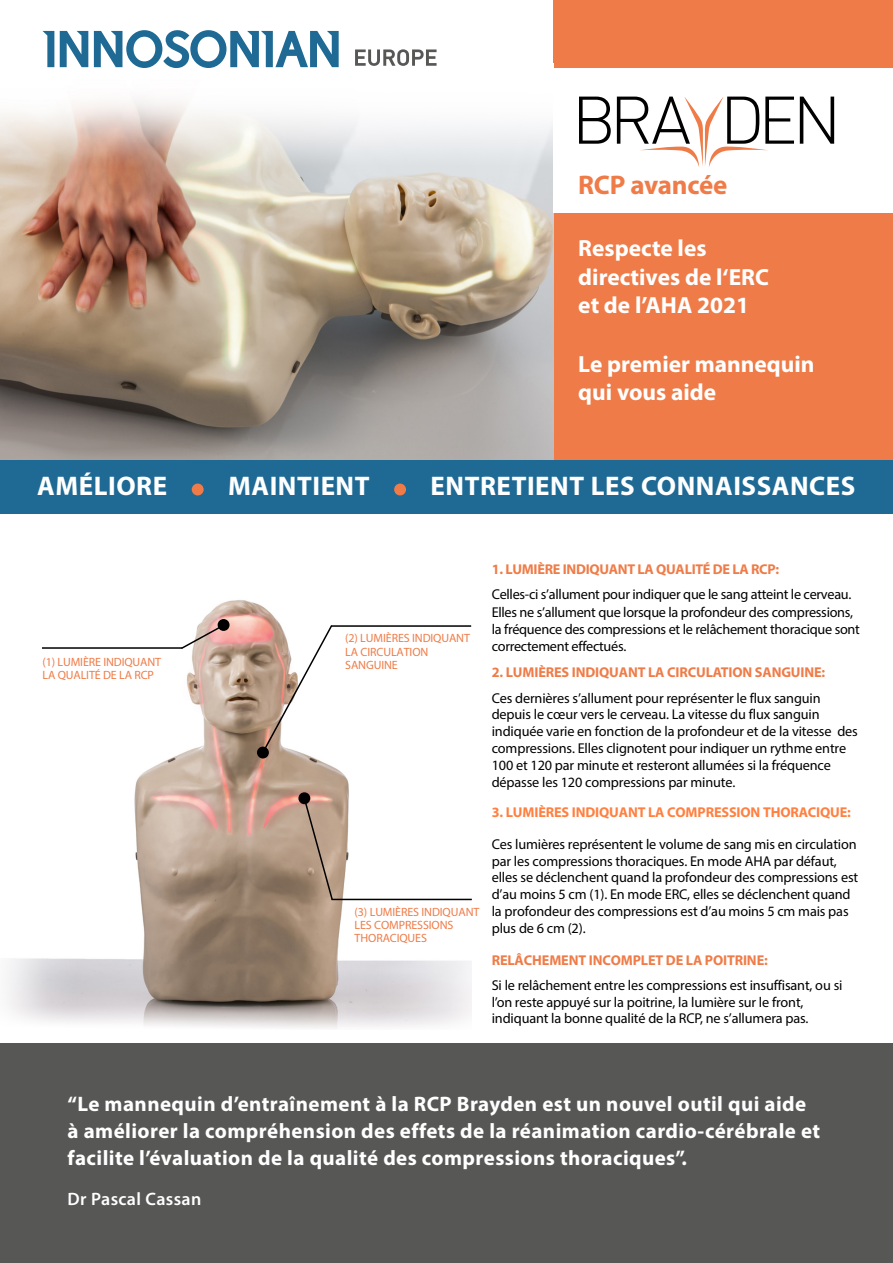
<style>
.page{position:relative;width:893px;height:1263px;background:#fff}
.page>*{position:absolute;margin:0;border:0;box-sizing:border-box;transform-origin:0 0}
.t1{font:700 27px "Myriad Pro";letter-spacing:.02em;color:#fff}
.t2{font:700 27px "Myriad Pro";letter-spacing:-.01em;color:#ef7c48}
.t3{font:700 23.4px/28.5px "Myriad Pro";color:#fff}
.t4{font:700 21px/27px "Myriad Pro";letter-spacing:.02em;color:#fff}
.t5{font:600 18px "Myriad Pro";letter-spacing:.02em;color:#fff}
.t6{font:14.25px/17px "Myriad Pro";letter-spacing:-.01em;color:#000}
.t7{font:700 14.25px "Myriad Pro";letter-spacing:-.01em;color:#ff8040}
.t8{font:12px/13.2px "Myriad Pro";letter-spacing:-.01em;color:#ef7c48}
.s1{font-weight:700;color:#ef7c48}
</style>
<div class="page">
<div style="left:554px;top:0;width:339px;height:460px;background:#ef7c48"></div>
<img style="left:0;top:64px;width:554px;height:396px">
<div style="left:554px;top:68px;width:339px;height:145px;background:#fff"></div>
<div style="left:0;top:460px;width:893px;height:54px;background:#1f6a95"></div>
<img style="left:7px;top:600px;width:464px;height:429px">
<svg style="left:579px;top:97px;width:32px;height:47px"></svg>
<svg style="left:800px;top:97px;width:34px;height:47px"></svg>
<svg style="left:617px;top:97px;width:177px;height:70px"></svg>
<div style="left:192px;top:484px;width:12px;height:11px;background:#ef7c48;border-radius:50%"></div>
<div style="left:394px;top:484px;width:12px;height:11px;background:#ef7c48;border-radius:50%"></div>
<div style="left:218px;top:619px;width:12px;height:12px;background:#000;border-radius:50%"></div>
<div style="left:257px;top:747px;width:12px;height:11px;background:#000;border-radius:50%"></div>
<div style="left:298px;top:792px;width:12px;height:12px;background:#000;border-radius:50%"></div>
<hr style="left:331px;top:625px;width:140px;height:2px;background:#000">
<svg style="left:261px;top:624px;width:73px;height:130px"></svg>
<hr style="left:42px;top:647px;width:140px;height:2px;background:#000">
<svg style="left:180px;top:623px;width:46px;height:27px"></svg>
<hr style="left:332px;top:899px;width:140px;height:1px;background:#000">
<svg style="left:303px;top:796px;width:31px;height:105px;background:#ad937f"></svg>
<svg style="left:43px;top:31px;width:11px;height:36px"></svg>
<svg style="left:60px;top:31px;width:28px;height:36px"></svg>
<svg style="left:94px;top:30px;width:245px;height:38px"></svg>
<svg style="left:355px;top:49px;width:82px;height:17px"></svg>
<div style="left:0;top:1044px;width:893px;height:219px;background:#575756"></div>
<p class="t2" style="left:578px;top:167px;width:150px">RCP avancée</p>
<p class="t3" style="left:578px;top:233px;width:192px">Respecte les directives de l‘ERC et de l’AHA 2021</p>
<p class="t3" style="left:578px;top:349px;width:238px">Le premier mannequin qui vous aide</p>
<p class="t1" style="left:37px;top:469px;width:132px">AMÉLIORE</p>
<p class="t1" style="left:228px;top:469px;width:143px">MAINTIENT</p>
<p class="t1" style="left:431px;top:469px;width:426px">ENTRETIENT LES CONNAISSANCES</p>
<p class="t8" style="left:43px;top:655px;width:120px">(1) LUMIÈRE INDIQUANT<br>LA QUALITÉ DE LA RCP</p>
<p class="t8" style="left:345px;top:631px;width:126px">(2) LUMIÈRES INDIQUANT<br>LA CIRCULATION<br>SANGUINE</p>
<p class="t8" style="left:355px;top:905px;width:126px">(3) LUMIÈRES INDIQUANT<br>LES COMPRESSIONS<br>THORACIQUES</p>
<p class="t6" style="left:492px;top:556px;width:361px;line-height:25.7px"><span class="s1">1. LUMIÈRE INDIQUANT LA QUALITÉ DE LA RCP:<br></span>Celles-ci s’allument pour indiquer que le sang atteint le cerveau.</p>
<p class="t6" style="left:492px;top:603px;width:370px">Elles ne s’allument que lorsque la profondeur des compressions, la fréquence des compressions et le relâchement thoracique sont correctement effectués.</p>
<p class="t6" style="left:492px;top:659px;width:335px;line-height:25.5px"><span class="s1">2. LUMIÈRES INDIQUANT LA CIRCULATION SANGUINE:<br></span>Ces dernières s’allument pour représenter le flux sanguin</p>
<p class="t6" style="left:492px;top:706px;width:368px">depuis le cœur vers le cerveau. La vitesse du flux sanguin indiquée varie en fonction de la profondeur et de la vitesse des compressions. Elles clignotent pour indiquer un rythme entre 100 et 120 par minute et resteront allumées si la fréquence dépasse les 120 compressions par minute.</p>
<p class="t7" style="left:492px;top:803px;width:361px">3. LUMIÈRES INDIQUANT LA COMPRESSION THORACIQUE:</p>
<p class="t6" style="left:492px;top:835px;width:368px">Ces lumières représentent le volume de sang mis en circulation par les compressions thoraciques. En mode AHA par défaut, elles se déclenchent quand la profondeur des compressions est d’au moins 5 cm (1). En mode ERC, elles se déclenchent quand la profondeur des compressions est d’au moins 5 cm mais pas plus de 6 cm (2).</p>
<p class="t6" style="left:492px;top:947px;width:352px;line-height:25.5px"><span class="s1">RELÂCHEMENT INCOMPLET DE LA POITRINE:<br></span>Si le relâchement entre les compressions est insuffisant, ou si</p>
<p class="t6" style="left:492px;top:994px;width:318px;line-height:16.5px">l’on reste appuyé sur la poitrine, la lumière sur le front, indiquant la bonne qualité de la RCP, ne s’allumera pas.</p>
<p class="t4" style="left:68px;top:1089px;width:754px">“Le mannequin d’entraînement à la RCP Brayden est un nouvel outil qui aide à améliorer la compréhension des effets de la réanimation cardio-cérébrale et facilite l’évaluation de la qualité des compressions thoraciques”.</p>
<p class="t5" style="left:68px;top:1188px;width:135px">Dr Pascal Cassan</p>
</div>
